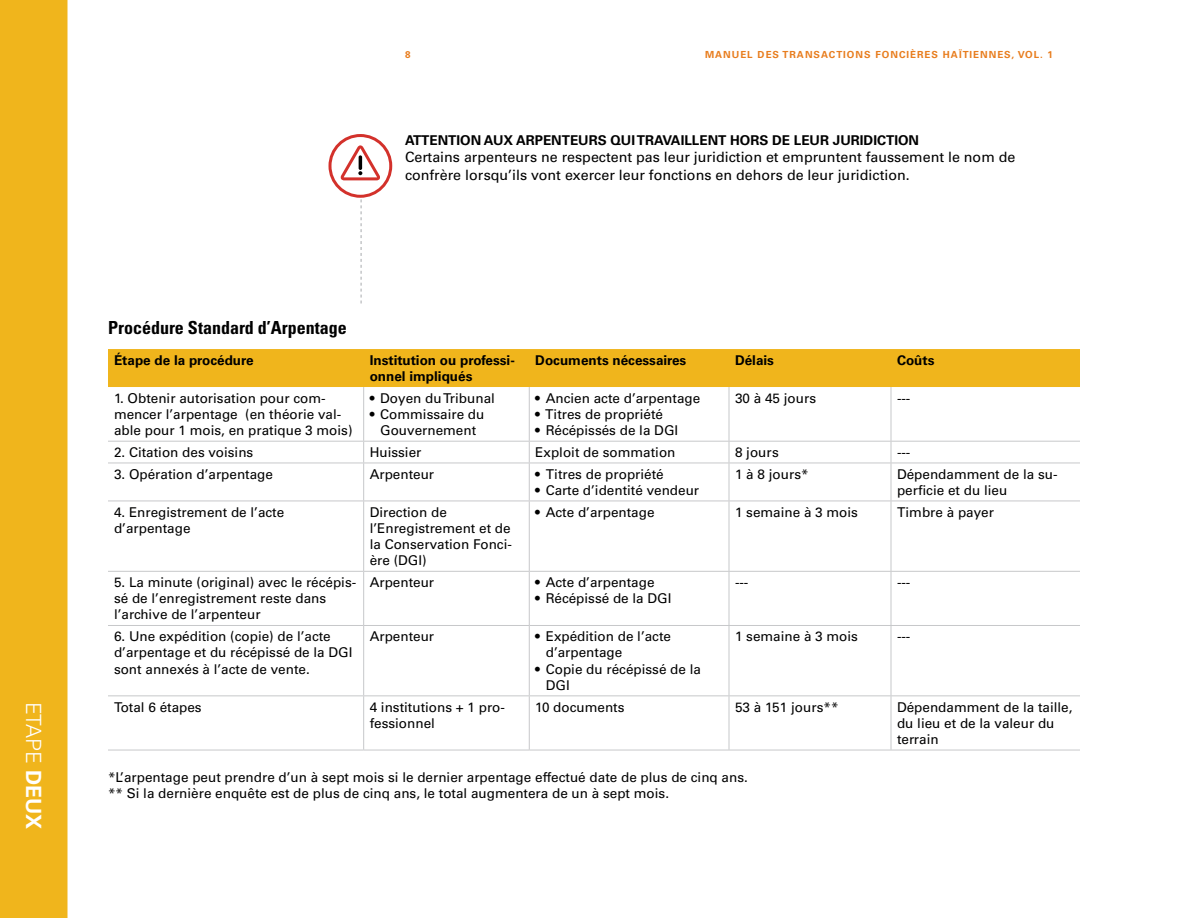
<style>
.page{position:relative;width:1188px;height:918px;background:#fff}
.page>*{position:absolute;margin:0;border:0;box-sizing:border-box;transform-origin:0 0}
.t1{font:300 21px "Univers LT Std";color:#fff}
.t2{font:700 condensed 18px "Univers LT Std";color:#000}
.t3{font:14.25px/18px "Univers LT Std";color:#000}
.t4{font:13.5px/16.2px "Univers LT Std";color:#000}
.t5{font:700 13.5px/16.2px "Univers LT Std";color:#000}
.t6{font:700 9.75px "Univers LT Std";color:#e87d1e}
.s1{font-weight:700}
</style>
<div class="page">
<div style="left:0;top:0;width:68px;height:918px;background:#f0b51c"></div>
<div style="left:108px;top:349px;width:972px;height:38px;background:#f0b51c"></div>
<hr style="left:363px;top:387px;width:1px;height:54px;background:#c7c8ca">
<hr style="left:529px;top:387px;width:1px;height:54px;background:#c7c8ca">
<hr style="left:729px;top:387px;width:1px;height:54px;background:#c7c8ca">
<hr style="left:891px;top:387px;width:1px;height:54px;background:#c7c8ca">
<hr style="left:108px;top:441px;width:256px;height:1px;background:#c7c8ca">
<hr style="left:364px;top:441px;width:165px;height:1px;background:#c7c8ca">
<svg style="left:363px;top:442px;width:1px;height:21px"></svg>
<hr style="left:529px;top:441px;width:200px;height:1px;background:#c7c8ca">
<svg style="left:529px;top:442px;width:1px;height:21px"></svg>
<hr style="left:729px;top:441px;width:162px;height:1px;background:#c7c8ca">
<svg style="left:729px;top:442px;width:1px;height:21px"></svg>
<hr style="left:891px;top:441px;width:189px;height:1px;background:#c7c8ca">
<svg style="left:891px;top:442px;width:1px;height:21px"></svg>
<hr style="left:108px;top:463px;width:256px;height:1px;background:#c7c8ca">
<hr style="left:364px;top:463px;width:165px;height:1px;background:#c7c8ca">
<hr style="left:363px;top:463px;width:1px;height:38px;background:#c7c8ca">
<hr style="left:529px;top:463px;width:200px;height:1px;background:#c7c8ca">
<hr style="left:529px;top:463px;width:1px;height:38px;background:#c7c8ca">
<hr style="left:729px;top:463px;width:162px;height:1px;background:#c7c8ca">
<hr style="left:729px;top:463px;width:1px;height:38px;background:#c7c8ca">
<hr style="left:891px;top:463px;width:189px;height:1px;background:#c7c8ca">
<hr style="left:891px;top:463px;width:1px;height:38px;background:#c7c8ca">
<hr style="left:108px;top:501px;width:256px;height:1px;background:#c7c8ca">
<hr style="left:364px;top:501px;width:165px;height:1px;background:#c7c8ca">
<hr style="left:363px;top:501px;width:1px;height:70px;background:#c7c8ca">
<hr style="left:529px;top:501px;width:200px;height:1px;background:#c7c8ca">
<hr style="left:529px;top:501px;width:1px;height:70px;background:#c7c8ca">
<hr style="left:729px;top:501px;width:162px;height:1px;background:#c7c8ca">
<hr style="left:729px;top:501px;width:1px;height:70px;background:#c7c8ca">
<hr style="left:891px;top:501px;width:189px;height:1px;background:#c7c8ca">
<hr style="left:891px;top:501px;width:1px;height:70px;background:#c7c8ca">
<hr style="left:108px;top:571px;width:256px;height:1px;background:#c7c8ca">
<hr style="left:364px;top:571px;width:165px;height:1px;background:#c7c8ca">
<hr style="left:363px;top:572px;width:1px;height:53px;background:#c7c8ca">
<hr style="left:529px;top:571px;width:200px;height:1px;background:#c7c8ca">
<hr style="left:529px;top:572px;width:1px;height:53px;background:#c7c8ca">
<hr style="left:729px;top:571px;width:162px;height:1px;background:#c7c8ca">
<hr style="left:729px;top:572px;width:1px;height:53px;background:#c7c8ca">
<hr style="left:891px;top:571px;width:189px;height:1px;background:#c7c8ca">
<hr style="left:891px;top:572px;width:1px;height:53px;background:#c7c8ca">
<hr style="left:108px;top:625px;width:256px;height:1px;background:#c7c8ca">
<hr style="left:364px;top:625px;width:165px;height:1px;background:#c7c8ca">
<hr style="left:363px;top:626px;width:1px;height:69px;background:#c7c8ca">
<hr style="left:529px;top:625px;width:200px;height:1px;background:#c7c8ca">
<hr style="left:529px;top:626px;width:1px;height:69px;background:#c7c8ca">
<hr style="left:729px;top:625px;width:162px;height:1px;background:#c7c8ca">
<hr style="left:729px;top:626px;width:1px;height:69px;background:#c7c8ca">
<hr style="left:891px;top:625px;width:189px;height:1px;background:#c7c8ca">
<hr style="left:891px;top:626px;width:1px;height:69px;background:#c7c8ca">
<hr style="left:108px;top:695px;width:256px;height:1px;background:#c7c8ca">
<hr style="left:364px;top:695px;width:165px;height:1px;background:#c7c8ca">
<hr style="left:363px;top:696px;width:1px;height:54px;background:#c7c8ca">
<hr style="left:529px;top:695px;width:200px;height:1px;background:#c7c8ca">
<hr style="left:529px;top:696px;width:1px;height:54px;background:#c7c8ca">
<hr style="left:729px;top:695px;width:162px;height:1px;background:#c7c8ca">
<hr style="left:729px;top:696px;width:1px;height:54px;background:#c7c8ca">
<hr style="left:891px;top:695px;width:189px;height:1px;background:#c7c8ca">
<hr style="left:891px;top:696px;width:1px;height:54px;background:#c7c8ca">
<hr style="left:108px;top:750px;width:256px;height:1px;background:#c7c8ca">
<hr style="left:364px;top:750px;width:165px;height:1px;background:#c7c8ca">
<hr style="left:529px;top:750px;width:200px;height:1px;background:#c7c8ca">
<hr style="left:729px;top:750px;width:162px;height:1px;background:#c7c8ca">
<hr style="left:891px;top:750px;width:189px;height:1px;background:#c7c8ca">
<svg style="left:330px;top:136px;width:61px;height:60px"></svg>
<div style="left:329px;top:134px;width:63px;height:64px;border:3px solid #d3312b;border-radius:50%"></div>
<svg style="left:341px;top:134px;width:39px;height:169px"></svg>
<h1 class="t1" style="left:46px;top:702px;width:129px;rotate:90deg">ETAPE <span class="s1">DEUX</span></h1>
<p class="t6" style="left:405px;top:48px;width:7px">8</p>
<p class="t6" style="left:705px;top:48px;width:19px">MANUEL</p>
<p class="t6" style="left:758px;top:48px;width:8px">DES</p>
<p class="t6" style="left:783px;top:48px;width:9px">TRANSACTIONS</p>
<p class="t6" style="left:876px;top:48px;width:8px">FONCIÈRES</p>
<p class="t6" style="left:943px;top:48px;width:8px">HAÏTIENNES</p>
<p class="t6" style="left:1012px;top:48px;width:43px">, VOL . 1</p>
<h2 class="t2" style="left:108px;top:316px;width:240px">Procédure Standard d’Arpentage</h2>
<p class="t5" style="left:405px;top:133px;width:10px">ATTENTION</p>
<p class="t5" style="left:484px;top:133px;width:69px">AUX ARPENTEURS</p>
<p class="t5" style="left:610px;top:133px;width:9px">QUI</p>
<p class="t5" style="left:637px;top:133px;width:43px">TRAVAILLENT</p>
<p class="t5" style="left:730px;top:133px;width:11px">HORS</p>
<p class="t5" style="left:772px;top:133px;width:32px">DE LEUR</p>
<p class="t5" style="left:833px;top:133px;width:17px">JURIDICTION</p>
<p class="t3" style="left:405px;top:148px;width:612px">Certains arpenteurs ne respectent pas leur juridiction et empruntent faussement le nom de confrère lorsqu’ils vont exercer leur fonctions en dehors de leur juridiction.</p>
<p class="t5" style="left:114px;top:352px;width:141px">Étape de la procédure</p>
<p class="t5" style="left:370px;top:352px;width:147px">Institution ou professi&shy;onnel impliqués</p>
<p class="t5" style="left:535px;top:352px;width:153px">Documents nécessaires</p>
<p class="t5" style="left:735px;top:352px;width:41px">Délais</p>
<p class="t5" style="left:897px;top:352px;width:39px">Coûts</p>
<p class="t4" style="left:114px;top:390px;width:240px">1. Obtenir autorisation pour com&shy;mencer l’arpentage (en théorie val&shy;able pour 1 mois, en pratique 3 mois)</p>
<p class="t4" style="left:370px;top:390px;width:127px">• Doyen du Tribunal</p>
<p class="t4" style="left:735px;top:390px;width:83px">30 à 45 jours</p>
<p class="t4" style="left:897px;top:390px;width:15px">---</p>
<p class="t4" style="left:535px;top:390px;width:167px">• Ancien acte d’arpentage</p>
<p class="t4" style="left:535px;top:406px;width:129px">• Titres de propriété</p>
<p class="t4" style="left:535px;top:422px;width:145px">• Récépissés de la DGI</p>
<p class="t4" style="left:370px;top:406px;width:116px;text-align:center">• Commissaire du<br>Gouvernement</p>
<p class="t4" style="left:114px;top:444px;width:141px">2. Citation des voisins</p>
<p class="t4" style="left:370px;top:444px;width:53px">Huissier</p>
<p class="t4" style="left:535px;top:444px;width:142px">Exploit de sommation</p>
<p class="t4" style="left:735px;top:444px;width:45px">8 jours</p>
<p class="t4" style="left:897px;top:444px;width:15px">---</p>
<p class="t4" style="left:114px;top:466px;width:161px">3. Opération d’arpentage</p>
<p class="t4" style="left:370px;top:466px;width:66px">Arpenteur</p>
<p class="t4" style="left:535px;top:466px;width:130px">• Titres de propriété</p>
<p class="t4" style="left:535px;top:482px;width:165px">• Carte d’identité vendeur</p>
<p class="t4" style="left:735px;top:466px;width:75px">1 à 8 jours*</p>
<p class="t4" style="left:897px;top:466px;width:162px">Dépendamment de la su&shy;perficie et du lieu</p>
<p class="t4" style="left:114px;top:504px;width:172px">4. Enregistrement de l’acte d’arpentage</p>
<p class="t4" style="left:370px;top:504px;width:144px">Direction de l’Enregistrement et de la Conservation Fonci&shy;ère (DGI)</p>
<p class="t4" style="left:535px;top:504px;width:121px">• Acte d’arpentage</p>
<p class="t4" style="left:735px;top:504px;width:125px">1 semaine à 3 mois</p>
<p class="t4" style="left:897px;top:504px;width:99px">Timbre à payer</p>
<p class="t4" style="left:114px;top:574px;width:244px">5. La minute (original) avec le récépis&shy;sé de l’enregistrement reste dans l’archive de l’arpenteur</p>
<p class="t4" style="left:370px;top:574px;width:66px">Arpenteur</p>
<p class="t4" style="left:535px;top:574px;width:121px">• Acte d’arpentage</p>
<p class="t4" style="left:735px;top:574px;width:15px">---</p>
<p class="t4" style="left:897px;top:574px;width:15px">---</p>
<p class="t4" style="left:535px;top:590px;width:138px">• Récépissé de la DGI</p>
<p class="t4" style="left:114px;top:628px;width:240px">6. Une expédition (copie) de l’acte d’arpentage et du récépissé de la DGI sont annexés à l’acte de vente.</p>
<p class="t4" style="left:370px;top:628px;width:66px">Arpenteur</p>
<p class="t4" style="left:546px;top:628px;width:127px;text-indent:-11px">• Expédition de l’acte d’arpentage</p>
<p class="t4" style="left:546px;top:661px;width:157px;text-indent:-11px">• Copie du récépissé de la<br>DGI</p>
<p class="t4" style="left:735px;top:628px;width:125px">1 semaine à 3 mois</p>
<p class="t4" style="left:897px;top:628px;width:15px">---</p>
<p class="t4" style="left:114px;top:699px;width:89px">Total 6 étapes</p>
<p class="t4" style="left:370px;top:699px;width:137px">4 institutions + 1 pro&shy;fessionnel</p>
<p class="t4" style="left:535px;top:699px;width:91px">10 documents</p>
<p class="t4" style="left:735px;top:699px;width:105px">53 à 151 jours**</p>
<p class="t4" style="left:897px;top:699px;width:177px">Dépendamment de la taille, du lieu et de la valeur du terrain</p>
<p class="t4" style="left:108px;top:769px;width:641px">*L’arpentage peut prendre d’un à sept mois si le dernier arpentage effectué date de plus de cinq ans. ** Si la dernière enquête est de plus de cinq ans, le total augmentera de un à sept mois.</p>
</div>
